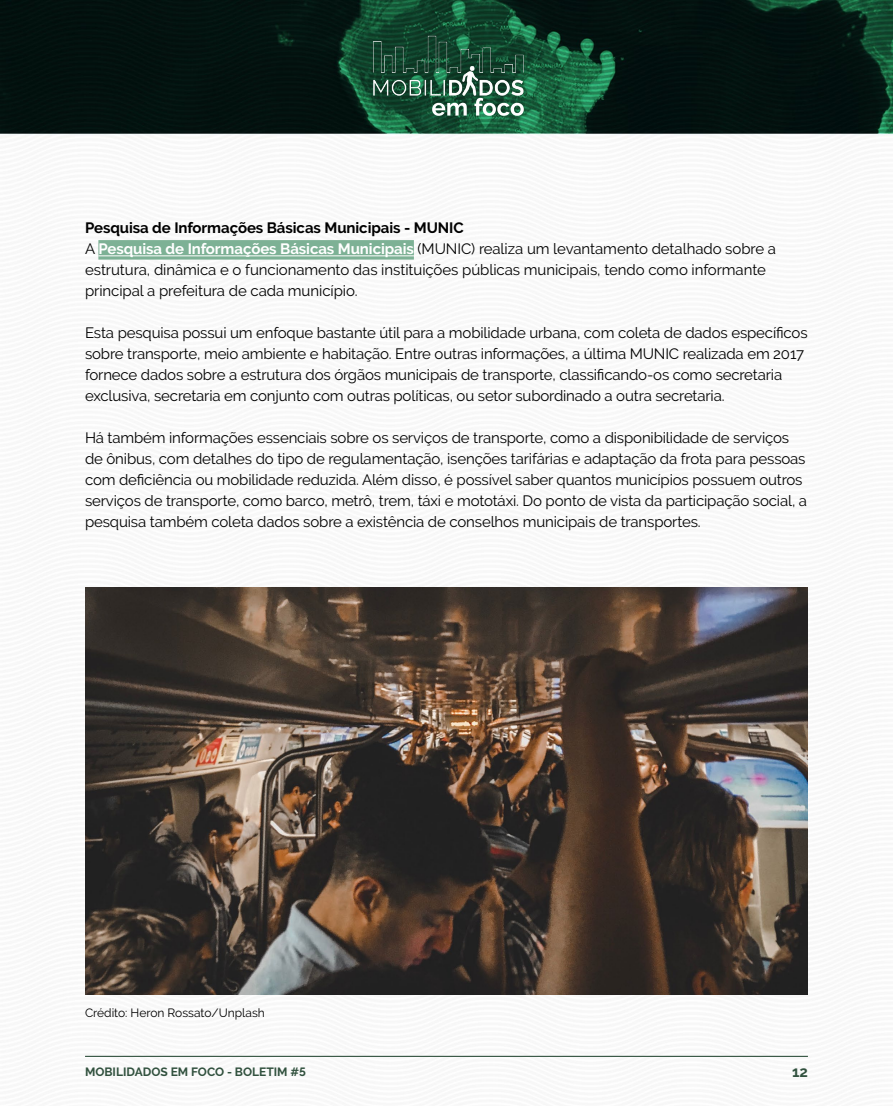
<style>
.page{position:relative;width:893px;height:1106px;background:#fff}
.page>*{position:absolute;margin:0;border:0;box-sizing:border-box;transform-origin:0 0}
.t1{font:15px/21px "Raleway";letter-spacing:-.01em;color:#000}
.t2{font:700 15px "Raleway";color:#31513e}
.t3{font:12px "Raleway";color:#000}
.t4{font:700 12px "Raleway";color:#31513e}
.s1{font-weight:700}
.s2{font-weight:700;color:#fff}
</style>
<div class="page">
<img style="left:0;top:0;width:893px;height:1057px">
<hr style="left:85px;top:1055px;width:723px;height:1px;background:#31513e">
<img style="left:358px;top:18px;width:177px;height:91px">
<svg style="left:432px;top:103px;width:35px;height:13px"></svg>
<svg style="left:474px;top:98px;width:50px;height:18px"></svg>
<div style="left:98px;top:240px;width:316px;height:19px;background:#7db195"></div>
<hr style="left:98px;top:255px;width:316px;height:1px;background:#fff">
<img style="left:85px;top:587px;width:723px;height:407px">
<p class="t1" style="left:85px;top:217px;width:692px"><span class="s1">Pesquisa de Informações Básicas Municipais - MUNIC<br></span>A <span class="s2">Pesquisa de Informações Básicas Municipais</span> (MUNIC) realiza um levantamento detalhado sobre a estrutura, dinâmica e o funcionamento das instituições públicas municipais, tendo como informante principal a prefeitura de cada município.</p>
<p class="t1" style="left:85px;top:322px;width:724px">Esta pesquisa possui um enfoque bastante útil para a mobilidade urbana, com coleta de dados específicos sobre transporte, meio ambiente e habitação. Entre outras informações, a última MUNIC realizada em 2017 fornece dados sobre a estrutura dos órgãos municipais de transporte, classificando-os como secretaria exclusiva, secretaria em conjunto com outras políticas, ou setor subordinado a outra secretaria.</p>
<p class="t1" style="left:85px;top:427px;width:724px">Há também informações essenciais sobre os serviços de transporte, como a disponibilidade de serviços de ônibus, com detalhes do tipo de regulamentação, isenções tarifárias e adaptação da frota para pessoas com deficiência ou mobilidade reduzida. Além disso, é possível saber quantos municípios possuem outros serviços de transporte, como barco, metrô, trem, táxi e mototáxi. Do ponto de vista da participação social, a pesquisa também coleta dados sobre a existência de conselhos municipais de transportes.</p>
<p class="t3" style="left:85px;top:1006px;width:181px">Crédito: Heron Rossato/Unplash</p>
<p class="t4" style="left:85px;top:1064px;width:222px">MOBILIDADOS EM FOCO - BOLETIM #5</p>
<p class="t2" style="left:792px;top:1063px;width:17px">12</p>
</div>
